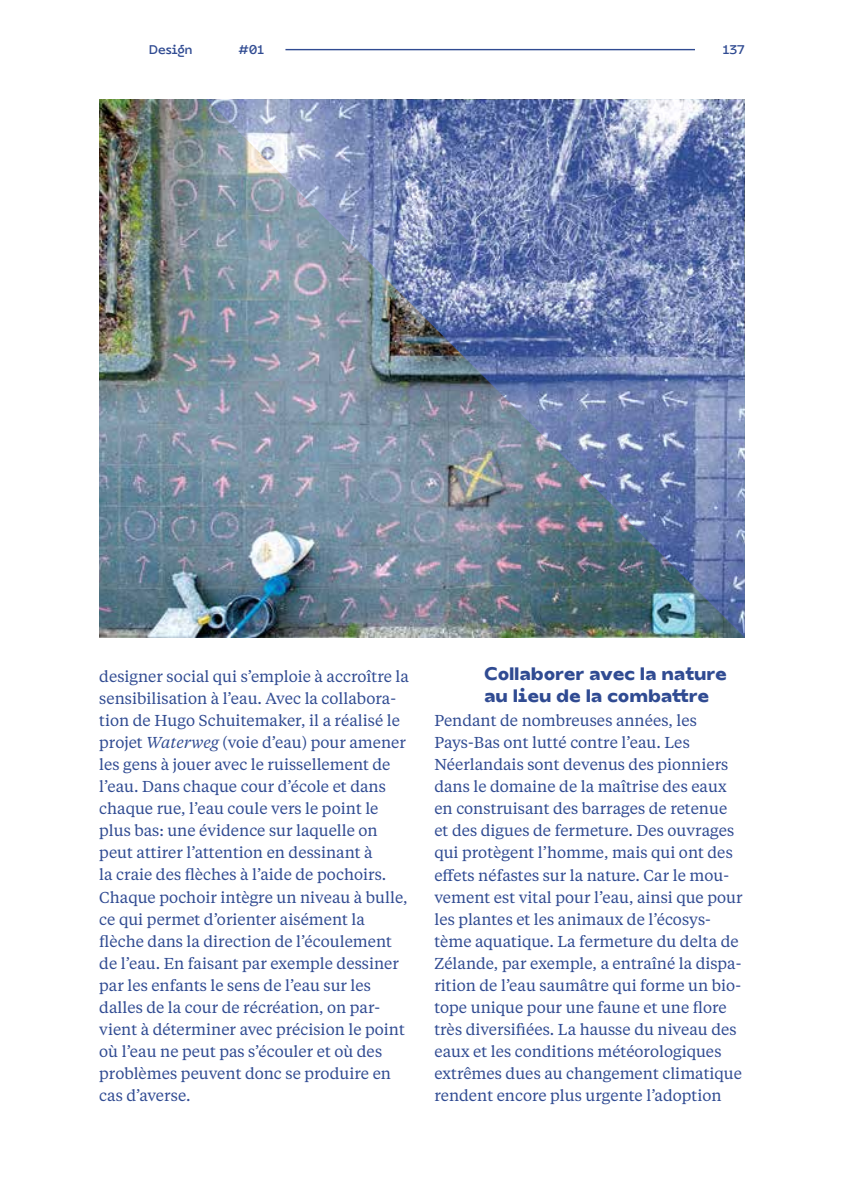
<style>
.page{position:relative;width:844px;height:1191px;background:#fff}
.page>*{position:absolute;margin:0;border:0;box-sizing:border-box;transform-origin:0 0}
.t1{font:800 17.5px/22.1px "TG Praktikal";color:#304b92}
.t2{font:15.75px/22.1px "Tiempos Text";color:#304b92}
.t3{font:500 12.25px "TG Praktikal";color:#304b92}
.s1{font-style:italic}
</style>
<div class="page">
<hr style="left:285px;top:49px;width:409px;height:1px;background:#304b92">
<img style="left:99px;top:99px;width:107px;height:538px">
<img style="left:206px;top:99px;width:538px;height:538px">
<p class="t3" style="left:149px;top:40px;width:45px">Design</p>
<p class="t3" style="left:238px;top:40px;width:27px">#01</p>
<p class="t3" style="left:722px;top:40px;width:23px">137</p>
<p class="t2" style="left:99px;top:664px;width:311px">designer social qui s’emploie à accroître la sensibilisation à l’eau. Avec la collabora&shy;tion de Hugo Schuitemaker, il a réalisé le projet <span class="s1">Waterweg</span> (voie d’eau) pour amener les gens à jouer avec le ruissellement de l’eau. Dans chaque cour d’école et dans chaque rue, l’eau coule vers le point le plus bas: une évidence sur laquelle on peut attirer l’attention en dessinant à<br>la craie des flèches à l’aide de pochoirs.<br>Chaque pochoir intègre un niveau à bulle, ce qui permet d’orienter aisément la flèche dans la direction de l’écoulement de l’eau. En faisant par exemple dessiner par les enfants le sens de l’eau sur les dalles de la cour de récréation, on par&shy;vient à déterminer avec précision le point où l’eau ne peut pas s’écouler et où des problèmes peuvent donc se produire en cas d’averse.</p>
<p class="t1" style="left:484px;top:662px;width:244px">Collaborer avec la nature au lieu de la combattre</p>
<p class="t2" style="left:434px;top:708px;width:309px">Pendant de nombreuses années, les Pays-Bas ont lutté contre l’eau. Les Néerlandais sont devenus des pionniers dans le domaine de la maîtrise des eaux en construisant des barrages de retenue et des digues de fermeture. Des ouvrages qui protègent l’homme, mais qui ont des effets néfastes sur la nature. Car le mou&shy;vement est vital pour l’eau, ainsi que pour les plantes et les animaux de l’écosys&shy;tème aquatique. La fermeture du delta de Zélande, par exemple, a entraîné la dispa&shy;rition de l’eau saumâtre qui forme un bio&shy;tope unique pour une faune et une flore très diversifiées. La hausse du niveau des eaux et les conditions météorologiques extrêmes dues au changement climatique rendent encore plus urgente l’adoption</p>
</div>
